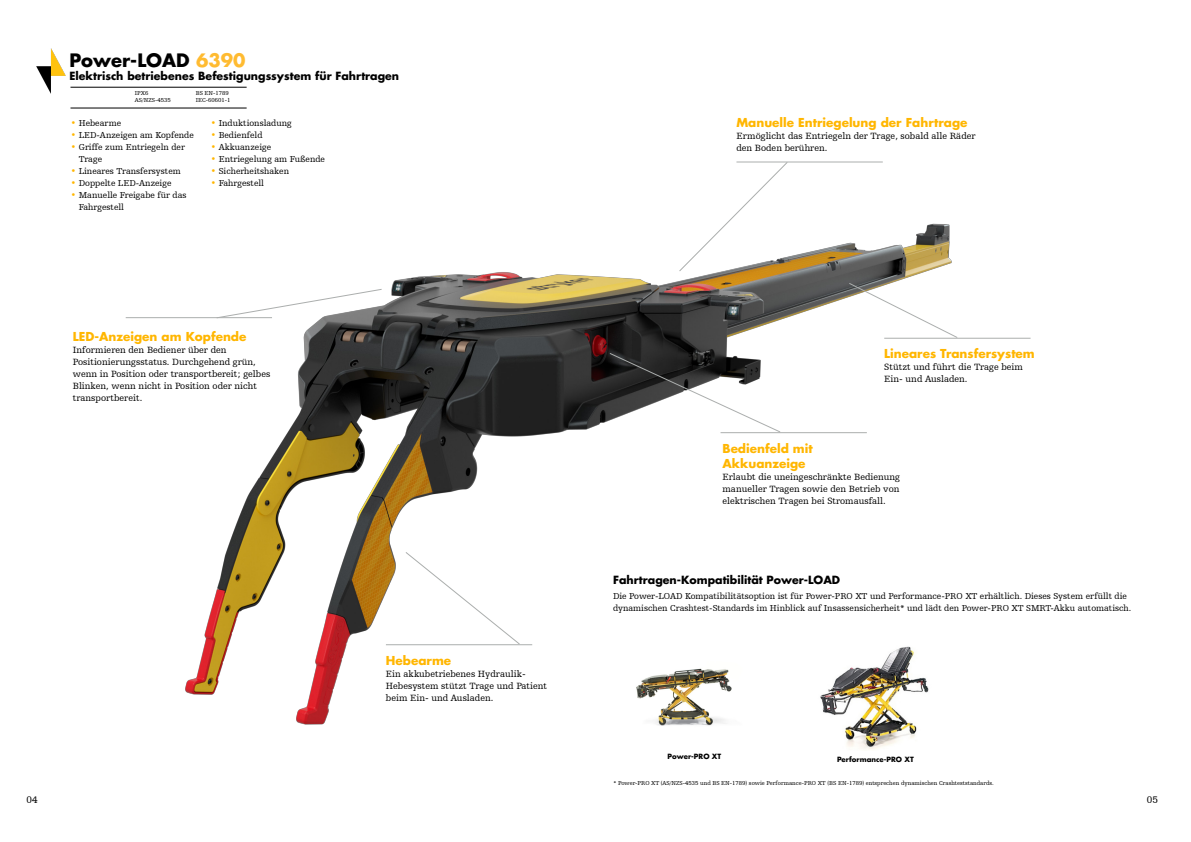
<style>
.page{position:relative;width:1191px;height:842px;background:#fff}
.page>*{position:absolute;margin:0;border:0;box-sizing:border-box;transform-origin:0 0}
.t1{font:700 18px "Futura For Stryker";color:#000}
.t2{font:700 12px/15px "Futura For Stryker";color:#ffb600}
.t3{font:700 11px "Futura For Stryker";color:#000}
.t4{font:10px "Humanist Slabserif 712 BT";color:#000}
.t5{font:9.5px/12px "Humanist Slabserif 712 BT";color:#000}
.t6{font:9px/12px "Humanist Slabserif 712 BT";color:#000}
.t7{font:700 7px "Futura For Stryker";color:#000}
.t8{font:6px/6.8px "Humanist Slabserif 712 BT";color:#000}
.s1{color:#ffbb31}
.s2{color:#ffb600}
</style>
<div class="page">
<img style="left:125px;top:223px;width:906px;height:502px">
<img style="left:613px;top:642px;width:170px;height:84px">
<hr style="left:70px;top:87px;width:177px;height:1px;background:#000">
<hr style="left:70px;top:108px;width:177px;height:1px;background:#000">
<img style="left:37px;top:49px;width:29px;height:44px">
<img style="left:817px;top:645px;width:122px;height:105px">
<hr style="left:884px;top:338px;width:146px;height:1px;background:#abaead">
<hr style="left:720px;top:432px;width:147px;height:1px;background:#abaead">
<svg style="left:678px;top:161px;width:110px;height:111px"></svg>
<hr style="left:736px;top:162px;width:146px;height:1px;background:#abaead">
<svg style="left:848px;top:282px;width:110px;height:56px"></svg>
<svg style="left:609px;top:352px;width:172px;height:81px"></svg>
<hr style="left:386px;top:644px;width:146px;height:1px;background:#abaead">
<svg style="left:405px;top:551px;width:115px;height:94px"></svg>
<hr style="left:126px;top:317px;width:146px;height:1px;background:#abaead">
<svg style="left:216px;top:288px;width:166px;height:31px"></svg>
<h1 class="t1" style="left:69px;top:48px;width:177px">Power-LOAD <span class="s1">6390</span></h1>
<p class="t3" style="left:69px;top:69px;width:331px">Elektrisch betriebenes Befestigungssystem für Fahrtragen</p>
<p class="t8" style="left:135px;top:89px;width:37px">IPX6<br>AS/NZS-4535</p>
<p class="t8" style="left:196px;top:89px;width:36px">BS EN-1789<br>IEC-60601-1</p>
<p class="t6" style="left:71px;top:117px;width:52px"><span class="s2">•</span> Hebearme</p>
<p class="t6" style="left:71px;top:129px;width:124px"><span class="s2">•</span> LED-Anzeigen am Kopfende</p>
<p class="t6" style="left:79px;top:141px;width:108px;text-indent:-8px"><span class="s2">•</span> Griffe zum Entriegeln der<br>Trage</p>
<p class="t6" style="left:71px;top:165px;width:111px"><span class="s2">•</span> Lineares Transfersystem</p>
<p class="t6" style="left:71px;top:177px;width:102px"><span class="s2">•</span> Doppelte LED-Anzeige</p>
<p class="t6" style="left:79px;top:189px;width:109px;text-indent:-8px"><span class="s2">•</span> Manuelle Freigabe für das<br>Fahrgestell</p>
<p class="t6" style="left:211px;top:117px;width:83px"><span class="s2">•</span> Induktionsladung</p>
<p class="t6" style="left:211px;top:129px;width:53px"><span class="s2">•</span> Bedienfeld</p>
<p class="t6" style="left:211px;top:141px;width:62px"><span class="s2">•</span> Akkuanzeige</p>
<p class="t6" style="left:211px;top:153px;width:116px"><span class="s2">•</span> Entriegelung am Fußende</p>
<p class="t6" style="left:211px;top:165px;width:80px"><span class="s2">•</span> Sicherheitshaken</p>
<p class="t6" style="left:211px;top:177px;width:55px"><span class="s2">•</span> Fahrgestell</p>
<p class="t2" style="left:736px;top:115px;width:232px">Manuelle Entriegelung der Fahrtrage</p>
<p class="t5" style="left:736px;top:130px;width:241px">Ermöglicht das Entriegeln der Trage, sobald alle Räder den Boden berühren.</p>
<p class="t2" style="left:73px;top:329px;width:175px">LED-Anzeigen am Kopfende</p>
<p class="t5" style="left:73px;top:344px;width:199px">Informieren den Bediener über den Positionierungsstatus. Durchgehend grün, wenn in Position oder transportbereit; gelbes Blinken, wenn nicht in Position oder nicht transportbereit.</p>
<p class="t2" style="left:884px;top:346px;width:152px">Lineares Transfersystem</p>
<p class="t5" style="left:884px;top:361px;width:140px">Stützt und führt die Trage beim<br>Ein- und Ausladen.</p>
<p class="t2" style="left:722px;top:440px;width:92px">Bedienfeld mit<br>Akkuanzeige</p>
<p class="t5" style="left:722px;top:470px;width:179px;text-align:justify">Erlaubt die uneingeschränkte Bedienung manueller Tragen sowie den Betrieb von elektrischen Tragen bei Stromausfall.</p>
<p class="t3" style="left:613px;top:572px;width:229px">Fahrtragen-Kompatibilität Power-LOAD</p>
<p class="t2" style="left:386px;top:653px;width:67px">Hebearme</p>
<p class="t5" style="left:386px;top:668px;width:163px">Ein akkubetriebenes Hydraulik-<br>Hebesystem stützt Trage und Patient beim Ein- und Ausladen.</p>
<p class="t6" style="left:613px;top:590px;width:520px">Die Power-LOAD Kompatibilitätsoption ist für Power-PRO XT und Performance-PRO XT erhältlich. Dieses System erfüllt die dynamischen Crashtest-Standards im Hinblick auf Insassensicherheit* und lädt den Power-PRO XT SMRT-Akku automatisch.</p>
<p class="t7" style="left:667px;top:752px;width:55px">Power-PRO XT</p>
<p class="t7" style="left:837px;top:755px;width:78px">Performance-PRO XT</p>
<p class="t8" style="left:613px;top:779px;width:382px">* Power-PRO XT (AS/NZS-4535 und BS EN-1789) sowie Performance-PRO XT (BS EN-1789) entsprechen dynamischen Crashteststandards.</p>
<p class="t4" style="left:26px;top:794px;width:13px">04</p>
<p class="t4" style="left:1146px;top:794px;width:13px">05</p>
</div>
